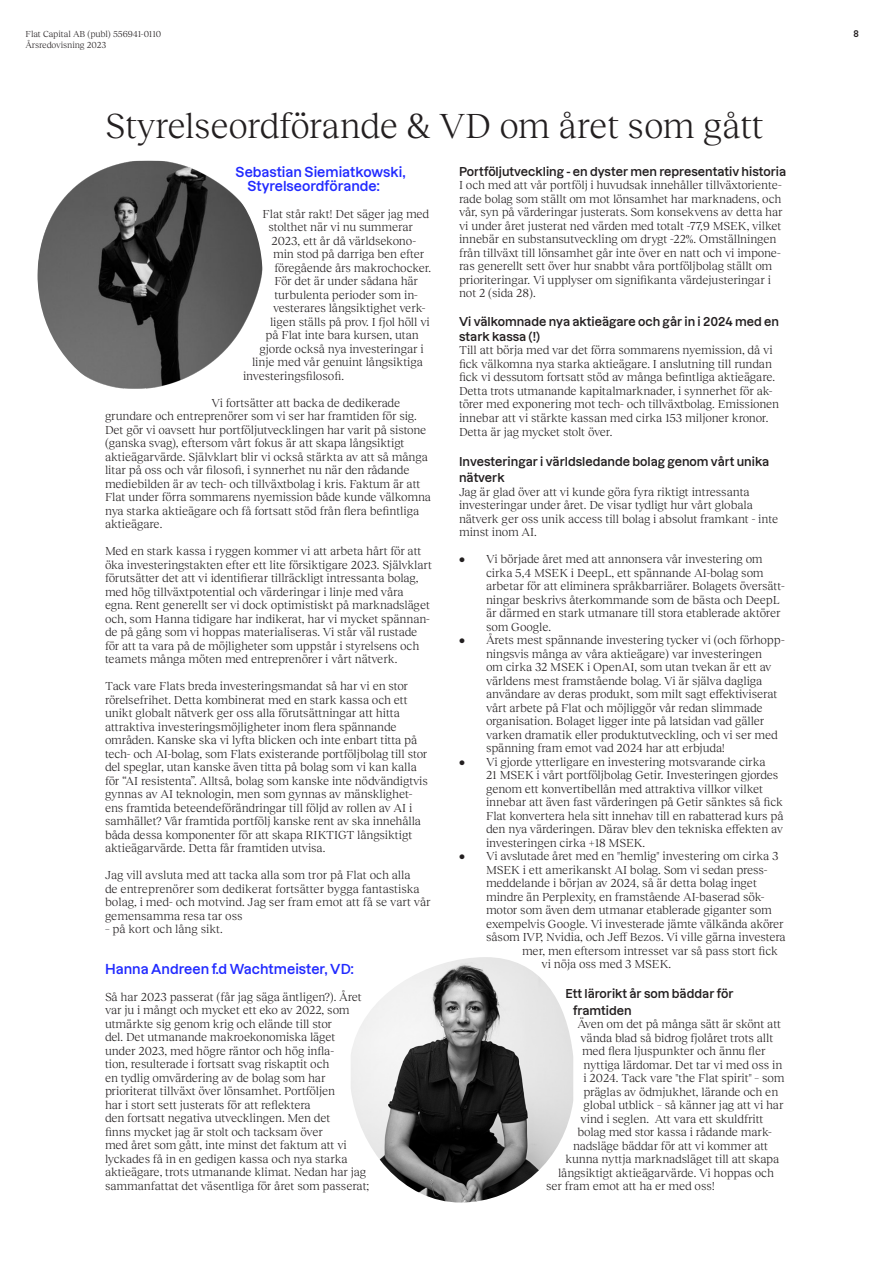
<style>
.page{position:relative;width:893px;height:1263px;background:#fff}
.page>*{position:absolute;margin:0;border:0;box-sizing:border-box;transform-origin:0 0}
.Underrubrik{font:36px "Reckless Neue";letter-spacing:-.01em;color:#231f20}
.Brödtext{font:600 13.5px/13.5px "Dazzed";color:#212aff}
.Brödtext-2{font:12px/13.5px "Reckless Neue";letter-spacing:-.005em;color:#231f20}
.Mellanrubrik{font:12px/13.5px "Reckless Neue";letter-spacing:-.005em;color:#231f20}
.Mellanrubrik-2{font:600 12px/16.5px "Dazzed";color:#231f20}
.t1{font:9px "Reckless Neue";color:#231f20}
.t2{font:600 9px "Dazzed";color:#231f20}
</style>
<div class="page">
<img style="left:38px;top:161px;width:224px;height:228px">
<img style="left:351px;top:957px;width:222px;height:245px">
<p class="t1" style="left:26px;top:28px;width:137px">Flat Capital AB (publ) 556941-0110</p>
<p class="t2" style="left:853px;top:26px;width:7px">8</p>
<p class="t1" style="left:26px;top:38px;width:82px">Årsredovisning 2023</p>
<p class="Underrubrik" style="left:105px;top:100px;width:660px">Styrelseordförande &amp; VD om året som gått</p>
<p class="Brödtext" style="left:248px;top:164px;width:159px;text-indent:-12px">Sebastian Siemiatkowski,<br>Styrelseordförande:</p>
<p class="Brödtext-2" style="left:262px;top:206px;width:168px">Flat står rakt! Det säger jag med</p>
<p class="Brödtext-2" style="left:268px;top:220px;width:146px">stolthet när vi nu summerar</p>
<p class="Brödtext-2" style="left:272px;top:233px;width:146px">2023, ett år då världsekono-</p>
<p class="Brödtext-2" style="left:273px;top:247px;width:153px">min stod på darriga ben efter</p>
<p class="Brödtext-2" style="left:274px;top:260px;width:158px">föregående års makrochocker.</p>
<p class="Brödtext-2" style="left:274px;top:274px;width:145px">För det är under sådana här</p>
<p class="Brödtext-2" style="left:274px;top:287px;width:145px">turbulenta perioder som in-</p>
<p class="Brödtext-2" style="left:273px;top:301px;width:154px">vesterares långsiktighet verk-</p>
<p class="Brödtext-2" style="left:270px;top:314px;width:161px">ligen ställs på prov. I fjol höll vi</p>
<p class="Brödtext-2" style="left:266px;top:328px;width:155px">på Flat inte bara kursen, utan</p>
<p class="Brödtext-2" style="left:260px;top:341px;width:166px">gjorde också nya investeringar i</p>
<p class="Brödtext-2" style="left:252px;top:355px;width:172px">linje med vår genuint långsiktiga</p>
<p class="Brödtext-2" style="left:243px;top:368px;width:102px">investeringsfilosofi.</p>
<p class="Brödtext-2" style="left:105px;top:395px;width:328px;text-indent:106px">Vi fortsätter att backa de dedikerade grundare och entreprenörer som vi ser har framtiden för sig.<br>Det gör vi oavsett hur portföljutvecklingen har varit på sistone (ganska svag), eftersom vårt fokus är att skapa långsiktigt aktieägarvärde. Självklart blir vi också stärkta av att så många litar på oss och vår filosofi, i synnerhet nu när den rådande mediebilden är av tech- och tillväxtbolag i kris. Faktum är att Flat under förra sommarens nyemission både kunde välkomna nya starka aktieägare och få fortsatt stöd från flera befintliga aktieägare.</p>
<p class="Brödtext-2" style="left:105px;top:544px;width:328px">Med en stark kassa i ryggen kommer vi att arbeta hårt för att öka investeringstakten efter ett lite försiktigare 2023. Självklart förutsätter det att vi identifierar tillräckligt intressanta bolag, med hög tillväxtpotential och värderingar i linje med våra egna. Rent generellt ser vi dock optimistiskt på marknadsläget och, som Hanna tidigare har indikerat, har vi mycket spännan&shy;de på gång som vi hoppas materialiseras. Vi står väl rustade för att ta vara på de möjligheter som uppstår i styrelsens och teamets många möten med entreprenörer i vårt nätverk.</p>
<p class="Brödtext-2" style="left:105px;top:679px;width:324px">Tack vare Flats breda investeringsmandat så har vi en stor rörelsefrihet. Detta kombinerat med en stark kassa och ett unikt globalt nätverk ger oss alla förutsättningar att hitta attraktiva investeringsmöjligheter inom flera spännande områden. Kanske ska vi lyfta blicken och inte enbart titta på tech- och AI-bolag, som Flats existerande portföljbolag till stor del speglar, utan kanske även titta på bolag som vi kan kalla för “AI resistenta”. Alltså, bolag som kanske inte nödvändigtvis gynnas av AI teknologin, men som gynnas av mänsklighet&shy;ens framtida beteendeförändringar till följd av rollen av AI i samhället? Vår framtida portfölj kanske rent av ska innehålla båda dessa komponenter för att skapa RIKTIGT långsiktigt aktieägarvärde. Detta får framtiden utvisa.</p>
<p class="Brödtext-2" style="left:105px;top:868px;width:327px">Jag vill avsluta med att tacka alla som tror på Flat och alla<br>de entreprenörer som dedikerat fortsätter bygga fantastiska bolag, i med- och motvind. Jag ser fram emot att få se vart vår gemensamma resa tar oss</p>
<p class="Brödtext-2" style="left:105px;top:922px;width:119px">– på kort och lång sikt.</p>
<p class="Brödtext" style="left:105px;top:961px;width:250px">Hanna Andreen f.d Wachtmeister, VD:</p>
<p class="Brödtext-2" style="left:105px;top:989px;width:266px">Så har 2023 passerat (får jag säga äntligen?). Året var ju i mångt och mycket ett eko av 2022, som utmärkte sig genom krig och elände till stor<br>del. Det utmanande makroekonomiska läget<br>under 2023, med högre räntor och hög infla-<br>tion, resulterade i fortsatt svag riskaptit och<br>en tydlig omvärdering av de bolag som har prioriterat tillväxt över lönsamhet. Portföljen<br>har i stort sett justerats för att reflektera<br>den fortsatt negativa utvecklingen. Men det<br>finns mycket jag är stolt och tacksam över<br>med året som gått, inte minst det faktum att vi lyckades få in en gedigen kassa och nya starka aktieägare, trots utmanande klimat. Nedan har jag sammanfattat det väsentliga för året som passerat;</p>
<p class="Mellanrubrik-2" style="left:459px;top:162px;width:329px">Portföljutveckling - en dyster men representativ historia</p>
<p class="Brödtext-2" style="left:459px;top:178px;width:325px">I och med att vår portfölj i huvudsak innehåller tillväxtoriente&shy;rade bolag som ställt om mot lönsamhet har marknadens, och vår, syn på värderingar justerats. Som konsekvens av detta har vi under året justerat ned värden med totalt -77,9 MSEK, vilket innebär en substansutveckling om drygt -22%. Omställningen från tillväxt till lönsamhet går inte över en natt och vi impone&shy;ras generellt sett över hur snabbt våra portföljbolag ställt om prioriteringar. Vi upplyser om signifikanta värdejusteringar i not 2 (sida 28).</p>
<p class="Mellanrubrik-2" style="left:459px;top:313px;width:322px;line-height:15px">Vi välkomnade nya aktieägare och går in i 2024 med en stark kassa (!)</p>
<p class="Mellanrubrik" style="left:459px;top:343px;width:322px">Till att börja med var det förra sommarens nyemission, då vi fick välkomna nya starka aktieägare. I anslutning till rundan fick vi dessutom fortsatt stöd av många befintliga aktieägare.<br>Detta trots utmanande kapitalmarknader, i synnerhet för ak&shy;törer med exponering mot tech- och tillväxtbolag. Emissionen innebar att vi stärkte kassan med cirka 153 miljoner kronor.<br>Detta är jag mycket stolt över.</p>
<p class="Mellanrubrik-2" style="left:459px;top:451px;width:312px">Investeringar i världsledande bolag genom vårt unika nätverk</p>
<p class="Brödtext-2" style="left:459px;top:484px;width:321px">Jag är glad över att vi kunde göra fyra riktigt intressanta investeringar under året. De visar tydligt hur vårt globala nätverk ger oss unik access till bolag i absolut framkant - inte minst inom AI.</p>
<p class="Brödtext-2" style="left:486px;top:551px;width:300px;text-indent:-27px">• Vi började året med att annonsera vår investering om cirka 5,4 MSEK i DeepL, ett spännande AI-bolag som arbetar för att eliminera språkbarriärer. Bolagets översätt&shy;ningar beskrivs återkommande som de bästa och DeepL är därmed en stark utmanare till stora etablerade aktörer som Google.</p>
<p class="Brödtext-2" style="left:486px;top:632px;width:300px;text-indent:-27px">• Årets mest spännande investering tycker vi (och förhopp&shy;ningsvis många av våra aktieägare) var investeringen<br>om cirka 32 MSEK i OpenAI, som utan tvekan är ett av världens mest framstående bolag. Vi är själva dagliga användare av deras produkt, som milt sagt effektiviserat vårt arbete på Flat och möjliggör vår redan slimmade organisation. Bolaget ligger inte på latsidan vad gäller varken dramatik eller produktutveckling, och vi ser med spänning fram emot vad 2024 har att erbjuda!</p>
<p class="Brödtext-2" style="left:486px;top:754px;width:299px;text-indent:-27px">• Vi gjorde ytterligare en investering motsvarande cirka<br>21 MSEK i vårt portföljbolag Getir. Investeringen gjordes genom ett konvertibellån med attraktiva villkor vilket innebar att även fast värderingen på Getir sänktes så fick Flat konvertera hela sitt innehav till en rabatterad kurs på den nya värderingen. Därav blev den tekniska effekten av investeringen cirka +18 MSEK.</p>
<p class="Brödtext-2" style="left:459px;top:848px;width:321px">• Vi avslutade året med en "hemlig" investering om cirka 3</p>
<p class="Brödtext-2" style="left:486px;top:862px;width:283px">MSEK i ett amerikanskt AI bolag. Som vi sedan press-</p>
<p class="Brödtext-2" style="left:486px;top:875px;width:272px">meddelande i början av 2024, så är detta bolag inget</p>
<p class="Brödtext-2" style="left:486px;top:889px;width:280px">mindre än Perplexity, en framstående AI-baserad sök-</p>
<p class="Brödtext-2" style="left:486px;top:902px;width:287px">motor som även dem utmanar etablerade giganter som</p>
<p class="Brödtext-2" style="left:486px;top:916px;width:299px">exempelvis Google. Vi investerade jämte välkända akörer</p>
<p class="Brödtext-2" style="left:486px;top:929px;width:301px">såsom IVP, Nvidia, och Jeff Bezos. Vi ville gärna investera</p>
<p class="Brödtext-2" style="left:522px;top:943px;width:257px">mer, men eftersom intresset var så pass stort fick</p>
<p class="Brödtext-2" style="left:542px;top:956px;width:131px">vi nöja oss med 3 MSEK.</p>
<p class="Mellanrubrik-2" style="left:573px;top:984px;width:162px;text-indent:-8px">Ett lärorikt år som bäddar för framtiden</p>
<p class="Brödtext-2" style="left:578px;top:1016px;width:205px">Även om det på många sätt är skönt att</p>
<p class="Brödtext-2" style="left:580px;top:1030px;width:194px">vända blad så bidrog fjolåret trots allt</p>
<p class="Brödtext-2" style="left:582px;top:1043px;width:185px">med flera ljuspunkter och ännu fler</p>
<p class="Brödtext-2" style="left:584px;top:1057px;width:200px">nyttiga lärdomar. Det tar vi med oss in</p>
<p class="Brödtext-2" style="left:584px;top:1070px;width:202px">i 2024. Tack vare "the Flat spirit" – som</p>
<p class="Brödtext-2" style="left:584px;top:1084px;width:196px">präglas av ödmjukhet, lärande och en</p>
<p class="Brödtext-2" style="left:584px;top:1097px;width:201px">global utblick – så känner jag att vi har</p>
<p class="Brödtext-2" style="left:580px;top:1111px;width:184px">vind i seglen. Att vara ett skuldfritt</p>
<p class="Brödtext-2" style="left:578px;top:1124px;width:196px">bolag med stor kassa i rådande mark-</p>
<p class="Brödtext-2" style="left:573px;top:1138px;width:197px">nadsläge bäddar för att vi kommer att</p>
<p class="Brödtext-2" style="left:566px;top:1151px;width:215px">kunna nyttja marknadsläget till att skapa</p>
<p class="Brödtext-2" style="left:558px;top:1165px;width:217px">långsiktigt aktieägarvärde. Vi hoppas och</p>
<p class="Brödtext-2" style="left:546px;top:1178px;width:170px">ser fram emot att ha er med oss!</p>
</div>
